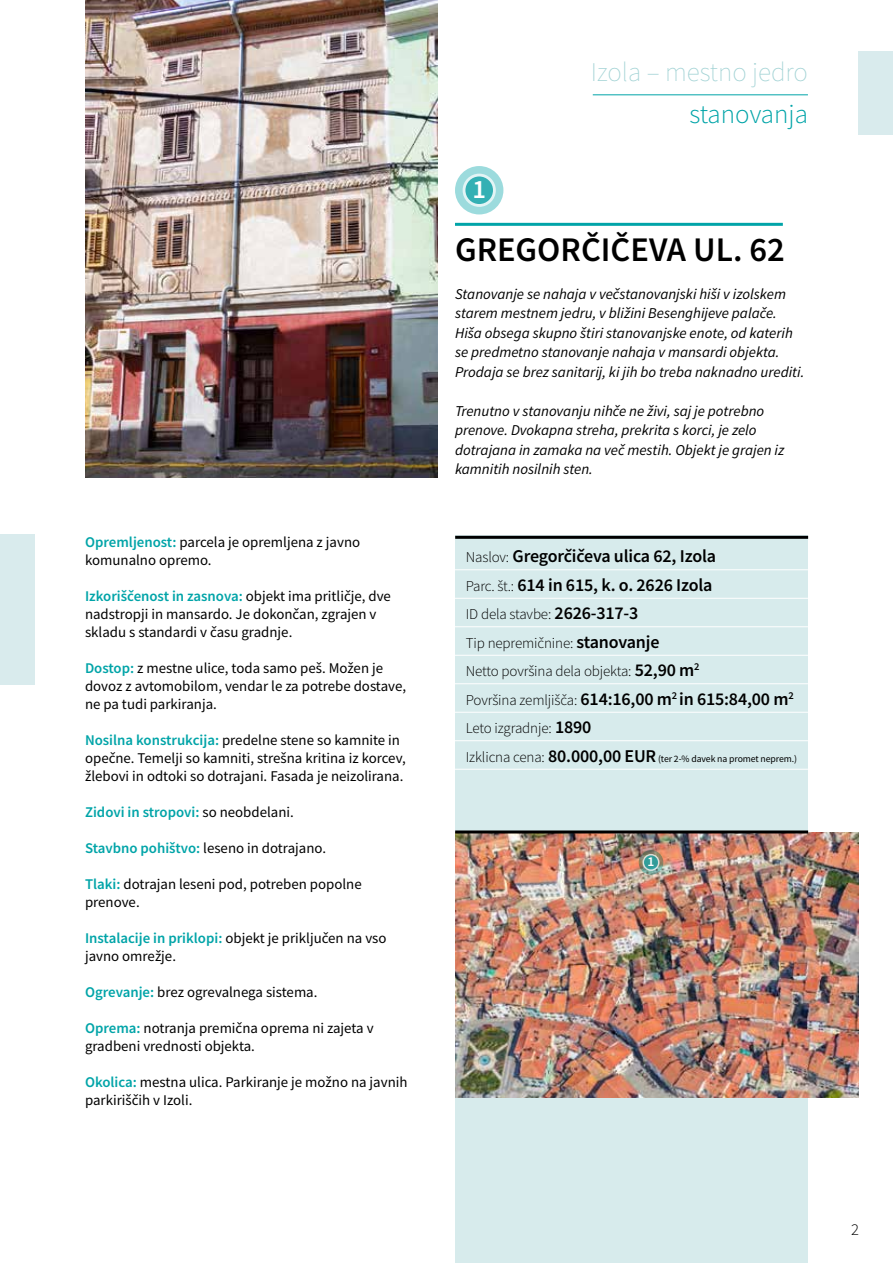
<style>
.page{position:relative;width:893px;height:1263px;background:#fff}
.page>*{position:absolute;margin:0;border:0;box-sizing:border-box;transform-origin:0 0}
.t1{font:600 34.5px "Source Sans Pro";color:#000}
.t2{font:200 27px "Source Sans Pro";color:#a1d2d4}
.t3{font:300 27px "Source Sans Pro";color:#00a4a8}
.t4{font:600 26.55px "Source Sans Pro";color:#fff}
.t5{font:600 18px/28.5px "Source Sans Pro";letter-spacing:-.01em;color:#000}
.t6{font:300 16.5px "Source Sans Pro";color:#000}
.t7{font:italic 15px/19.5px "Source Sans Pro";color:#000}
.t8{font:300 15px/28.5px "Source Sans Pro";letter-spacing:-.01em;color:#000}
.t9{font:14.85px/18px "Source Sans Pro";color:#000}
.t10{font:600 14.85px "Source Sans Pro";color:#00a4a8}
.t11{font:600 13.5px "Source Sans Pro";color:#fff}
.t12{font:9.75px "Source Sans Pro";letter-spacing:-.01em;color:#000}
.s1{font-weight:600;color:#00a4a8}
.s2{font-weight:400;color:#000}
.s3{font-weight:300;font-size:15px}
.s4{font-weight:600;font-size:18px}
</style>
<div class="page">
<hr style="left:593px;top:95px;width:215px;height:1px;background:#00a4a8">
<div style="left:859px;top:51px;width:34px;height:83px;background:#d9ebed"></div>
<hr style="left:455px;top:223px;width:328px;height:3px;background:#00a4a8">
<img style="left:85px;top:0;width:353px;height:477px">
<div style="left:455px;top:536px;width:353px;height:727px;background:#d7ebec"></div>
<hr style="left:455px;top:569px;width:353px;height:1px;background:#fff">
<hr style="left:455px;top:626px;width:353px;height:1px;background:#fff">
<hr style="left:455px;top:683px;width:353px;height:1px;background:#fff">
<hr style="left:455px;top:740px;width:353px;height:1px;background:#fff">
<hr style="left:455px;top:769px;width:353px;height:1px;background:#fff">
<hr style="left:455px;top:598px;width:353px;height:1px;background:#fff">
<hr style="left:455px;top:655px;width:353px;height:1px;background:#fff">
<hr style="left:455px;top:712px;width:353px;height:1px;background:#fff">
<hr style="left:455px;top:536px;width:353px;height:3px;background:#000">
<img style="left:455px;top:833px;width:404px;height:264px">
<div style="left:0;top:534px;width:34px;height:151px;background:#d9ebed"></div>
<hr style="left:455px;top:830px;width:353px;height:3px;background:#000">
<svg style="left:639px;top:850px;width:24px;height:25px"></svg>
<div style="left:643px;top:855px;width:16px;height:15px;background:#65b2b2;border-radius:50%"></div>
<div style="left:643px;top:854px;width:16px;height:17px;border:2px solid #fff;border-radius:50%"></div>
<div style="left:644px;top:855px;width:14px;height:14px;background:#329e9a;border-radius:50%"></div>
<svg style="left:455px;top:166px;width:48px;height:48px"></svg>
<svg style="left:464px;top:175px;width:30px;height:30px"></svg>
<div style="left:463px;top:174px;width:33px;height:33px;border:3px solid #fff;border-radius:50%"></div>
<div style="left:465px;top:176px;width:28px;height:28px;background:#34b0b4;border-radius:50%"></div>
<p class="t9" style="left:85px;top:533px;width:277px"><span class="s1">Opremljenost:</span> parcela je opremljena z javno komunalno opremo.</p>
<p class="t9" style="left:85px;top:587px;width:307px"><span class="s1">Izkoriščenost in zasnova:</span> objekt ima pritličje, dve nadstropji in mansardo. Je dokončan, zgrajen v skladu s standardi v času gradnje.</p>
<p class="t9" style="left:85px;top:659px;width:323px"><span class="s1">Dostop:</span> z mestne ulice, toda samo peš. Možen je dovoz z avtomobilom, vendar le za potrebe dostave, ne pa tudi parkiranja.</p>
<p class="t9" style="left:85px;top:731px;width:322px"><span class="s1">Nosilna konstrukcija:</span> predelne stene so kamnite in opečne. Temelji so kamniti, strešna kritina iz korcev, žlebovi in odtoki so dotrajani. Fasada je neizolirana.</p>
<p class="t10" style="left:85px;top:802px;width:210px">Zidovi in stropovi: <span class="s2">so neobdelani.</span></p>
<p class="t9" style="left:85px;top:839px;width:243px"><span class="s1">Stavbno pohištvo:</span> leseno in dotrajano.</p>
<p class="t9" style="left:85px;top:875px;width:278px"><span class="s1">Tlaki:</span> dotrajan leseni pod, potreben popolne prenove.</p>
<p class="t9" style="left:85px;top:929px;width:303px"><span class="s1">Instalacije in priklopi:</span> objekt je priključen na vso javno omrežje.</p>
<p class="t9" style="left:85px;top:983px;width:234px"><span class="s1">Ogrevanje:</span> brez ogrevalnega sistema.</p>
<p class="t9" style="left:85px;top:1019px;width:290px"><span class="s1">Oprema:</span> notranja premična oprema ni zajeta v gradbeni vrednosti objekta.</p>
<p class="t9" style="left:85px;top:1073px;width:324px"><span class="s1">Okolica:</span> mestna ulica. Parkiranje je možno na javnih parkiriščih v Izoli.</p>
<h3 class="t4" style="left:472px;top:172px;width:15px">1</h3>
<h2 class="t2" style="left:591px;top:55px;width:219px">Izola – mestno jedro</h2>
<h2 class="t3" style="left:689px;top:97px;width:120px">stanovanja</h2>
<h1 class="t1" style="left:455px;top:227px;width:331px">GREGORČIČEVA UL. 62</h1>
<p class="t7" style="left:455px;top:284px;width:351px">Stanovanje se nahaja v večstanovanjski hiši v izolskem starem mestnem jedru, v bližini Besenghijeve palače.<br>Hiša obsega skupno štiri stanovanjske enote, od katerih se predmetno stanovanje nahaja v mansardi objekta.<br>Prodaja se brez sanitarij, ki jih bo treba naknadno urediti.</p>
<p class="t7" style="left:455px;top:401px;width:331px">Trenutno v stanovanju nihče ne živi, saj je potrebno prenove. Dvokapna streha, prekrita s korci, je zelo dotrajana in zamaka na več mestih. Objekt je grajen iz kamnitih nosilnih sten.</p>
<p class="t5" style="left:466px;top:542px;width:252px"><span class="s3">Naslov:</span> Gregorčičeva ulica 62, Izola<br><span class="s3">Parc. št.:</span> 614 in 615, k. o. 2626 Izola</p>
<p class="t8" style="left:466px;top:600px;width:235px">ID dela stavbe: <span class="s4">2626-317-3<br></span>Tip nepremičnine: <span class="s4">stanovanje<br></span>Netto površina dela objekta: <span class="s4">52,90 m</span><sup>2</sup></p>
<p class="t5" style="left:466px;top:684px;width:329px"><span class="s3">Površina zemljišča:</span> 614:16,00 m<sup>2</sup> in 615:84,00 m<sup>2</sup></p>
<p class="t8" style="left:466px;top:714px;width:127px">Leto izgradnje: <span class="s4">1890</span></p>
<p class="t12" style="left:466px;top:752px;width:333px"><span class="s3">Izklicna cena:</span> <span class="s4">80.000,00 EUR</span> (ter 2-% davek na promet neprem.)</p>
<p class="t11" style="left:648px;top:853px;width:8px">1</p>
<p class="t6" style="left:851px;top:1219px;width:9px">2</p>
</div>
